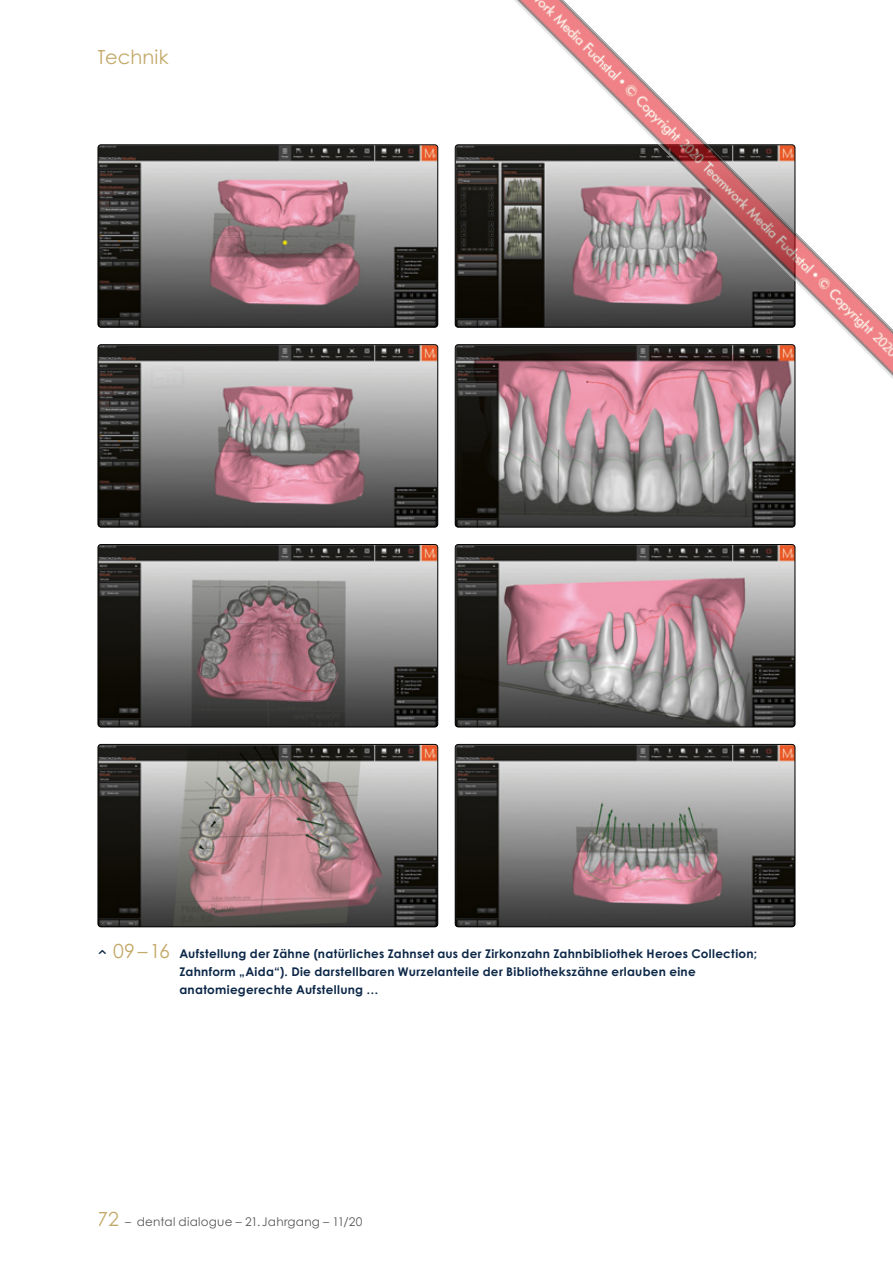
<style>
.page{position:relative;width:893px;height:1263px;background:#fff}
.page>*{position:absolute;margin:0;border:0;box-sizing:border-box;transform-origin:0 0}
.t1{font:19.5px "Century Gothic Pro";letter-spacing:.005em;color:#c4aa6a}
.t2{font:700 12px/18px "Century Gothic Pro";letter-spacing:.025em;color:#0d2848}
.t3{font:12px "Century Gothic Pro";letter-spacing:.015em;color:#555756}
.s1{font-weight:400;font-size:19.5px;color:#c4aa6a}
.s2{font-size:19.5px;color:#c4aa6a}
</style>
<div class="page">
<img style="left:98px;top:744px;width:340px;height:183px">
<div style="left:98px;top:744px;width:340px;height:183px;border:1px solid #000;border-radius:3px"></div>
<img style="left:98px;top:544px;width:340px;height:183px">
<div style="left:98px;top:544px;width:340px;height:183px;border:1px solid #000;border-radius:3px"></div>
<img style="left:98px;top:346px;width:340px;height:181px">
<div style="left:98px;top:344px;width:340px;height:183px;border:1px solid #000;border-radius:3px"></div>
<img style="left:98px;top:145px;width:340px;height:182px">
<div style="left:98px;top:145px;width:340px;height:182px;border:1px solid #000;border-radius:3px"></div>
<img style="left:455px;top:145px;width:48px;height:182px">
<img style="left:455px;top:346px;width:340px;height:181px">
<div style="left:455px;top:344px;width:340px;height:183px;border:1px solid #000;border-radius:3px"></div>
<img style="left:455px;top:544px;width:340px;height:183px">
<div style="left:455px;top:544px;width:340px;height:183px;border:1px solid #000;border-radius:3px"></div>
<img style="left:455px;top:744px;width:340px;height:183px">
<div style="left:455px;top:744px;width:340px;height:183px;border:1px solid #000;border-radius:3px"></div>
<img style="left:503px;top:0;width:390px;height:405px">
<h1 class="t1" style="left:98px;top:45px;width:72px">Technik</h1>
<p class="t2" style="left:179px;top:944px;width:579px;text-indent:-66px"><span class="s1">09 –16</span> Aufstellung der Zähne (natürliches Zahnset aus der Zirkonzahn Zahnbibliothek Heroes Collection;<br>Zahnform „Aida“). Die darstellbaren Wurzelanteile der Bibliothekszähne erlauben eine anatomiegerechte Aufstellung …</p>
<p class="t3" style="left:98px;top:1215px;width:266px"><span class="s2">72</span> – dental dialogue – 21.Jahrgang – 11/20</p>
</div>
